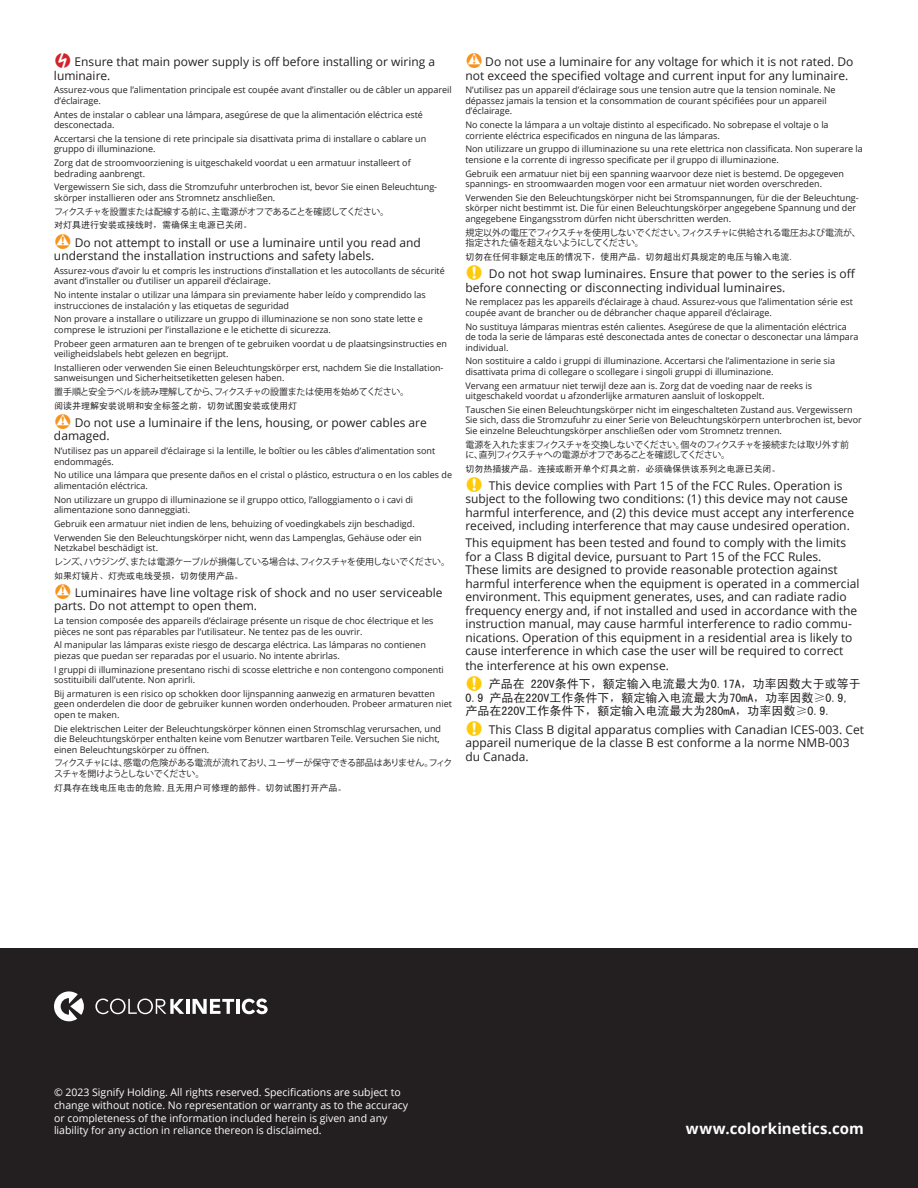
<style>
.page{position:relative;width:918px;height:1188px;background:#fff}
.page>*{position:absolute;margin:0;border:0;box-sizing:border-box;transform-origin:0 0}
.t1{font:700 15px "Open Sans";letter-spacing:.005em;color:#fff}
.t2{font:12px/13.5px "Open Sans";color:#231f20}
.t3{font:12px/13.5px "Sim Hei";color:#231f20}
.t4{font:10.5px/12.6px "Open Sans";color:#fff}
.t5{font:9px/10.5px "Open Sans";color:#231f20}
.t6{font:9px/10.5px "Koz Go Pro";letter-spacing:-.04em;color:#231f20}
.t7{font:9px "Sim Hei";color:#231f20}
</style>
<div class="page">
<div style="left:0;top:948px;width:918px;height:240px;background:#231f20"></div>
<hr style="left:186px;top:999px;width:3px;height:15px;background:#fff">
<svg style="left:193px;top:999px;width:41px;height:15px"></svg>
<hr style="left:236px;top:999px;width:4px;height:15px;background:#fff">
<svg style="left:95px;top:999px;width:89px;height:15px"></svg>
<svg style="left:242px;top:999px;width:26px;height:15px"></svg>
<svg style="left:54px;top:991px;width:30px;height:30px"></svg>
<h2 class="t2" style="left:54px;top:55px;width:383px;text-indent:21px">Ensure that main power supply is off before installing or wiring a luminaire.</h2>
<p class="t5" style="left:54px;top:85px;width:399px">Assurez-vous que l’alimentation principale est coupée avant d’installer ou de câbler un appareil d’éclairage.</p>
<p class="t5" style="left:54px;top:109px;width:370px">Antes de instalar o cablear una lámpara, asegúrese de que la alimentación eléctrica esté desconectada.</p>
<p class="t5" style="left:54px;top:133px;width:374px">Accertarsi che la tensione di rete principale sia disattivata prima di installare o cablare un gruppo di illuminazione.</p>
<p class="t5" style="left:54px;top:157px;width:358px">Zorg dat de stroomvoorziening is uitgeschakeld voordat u een armatuur installeert of bedrading aanbrengt.</p>
<p class="t5" style="left:54px;top:182px;width:385px">Vergewissern Sie sich, dass die Stromzufuhr unterbrochen ist, bevor Sie einen Beleuchtung&shy;skörper installieren oder ans Stromnetz anschließen.</p>
<p class="t6" style="left:54px;top:206px;width:337px">フィクスチャを設置または配線する前に、主電源がオフであることを確認してください。</p>
<p class="t7" style="left:54px;top:221px;width:199px">对灯具进行安装或接线时，需确保主电源已关闭。</p>
<h2 class="t2" style="left:54px;top:235px;width:368px;text-indent:21px">Do not attempt to install or use a luminaire until you read and understand the installation instructions and safety labels.</h2>
<p class="t5" style="left:54px;top:265px;width:392px">Assurez-vous d’avoir lu et compris les instructions d’installation et les autocollants de sécurité avant d’installer ou d’utiliser un appareil d’éclairage.</p>
<p class="t5" style="left:54px;top:289px;width:373px">No intente instalar o utilizar una lámpara sin previamente haber leído y comprendido las instrucciones de instalación y las etiquetas de seguridad</p>
<p class="t5" style="left:54px;top:314px;width:370px">Non provare a installare o utilizzare un gruppo di illuminazione se non sono state lette e comprese le istruzioni per l’installazione e le etichette di sicurezza.</p>
<p class="t5" style="left:54px;top:338px;width:395px">Probeer geen armaturen aan te brengen of te gebruiken voordat u de plaatsingsinstructies en veiligheidslabels hebt gelezen en begrijpt.</p>
<p class="t5" style="left:54px;top:362px;width:391px">Installieren oder verwenden Sie einen Beleuchtungskörper erst, nachdem Sie die Installation&shy;sanweisungen und Sicherheitsetiketten gelesen haben.</p>
<p class="t6" style="left:54px;top:387px;width:357px">置手順と安全ラベルを読み理解してから、フィクスチャの設置または使用を始めてください。</p>
<p class="t7" style="left:54px;top:401px;width:244px">阅读并理解安装说明和安全标签之前，切勿试图安装或使用灯</p>
<h2 class="t2" style="left:54px;top:416px;width:374px;text-indent:21px">Do not use a luminaire if the lens, housing, or power cables are damaged.</h2>
<p class="t5" style="left:54px;top:445px;width:383px">N’utilisez pas un appareil d’éclairage si la lentille, le boîtier ou les câbles d’alimentation sont endommagés.</p>
<p class="t5" style="left:54px;top:470px;width:400px">No utilice una lámpara que presente daños en el cristal o plástico, estructura o en los cables de alimentación eléctrica.</p>
<p class="t5" style="left:54px;top:494px;width:361px">Non utilizzare un gruppo di illuminazione se il gruppo ottico, l’alloggiamento o i cavi di alimentazione sono danneggiati.</p>
<p class="t5" style="left:54px;top:517px;width:369px;line-height:13.8px">Gebruik een armatuur niet indien de lens, behuizing of voedingkabels zijn beschadigd.<br>Verwenden Sie den Beleuchtungskörper nicht, wenn das Lampenglas, Gehäuse oder ein</p>
<p class="t5" style="left:54px;top:542px;width:106px">Netzkabel beschädigt ist.</p>
<p class="t6" style="left:54px;top:557px;width:398px">レンズ、ハウジング、または電源ケーブルが損傷している場合は、フィクスチャを使用しないでください。</p>
<p class="t7" style="left:54px;top:571px;width:190px">如果灯镜片、灯壳或电线受损，切勿使用产品。</p>
<h2 class="t2" style="left:54px;top:585px;width:390px;text-indent:21px">Luminaires have line voltage risk of shock and no user serviceable parts. Do not attempt to open them.</h2>
<p class="t5" style="left:54px;top:615px;width:381px">La tension composée des appareils d’éclairage présente un risque de choc électrique et les pièces ne sont pas réparables par l’utilisateur. Ne tentez pas de les ouvrir.</p>
<p class="t5" style="left:54px;top:640px;width:373px">Al manipular las lámparas existe riesgo de descarga eléctrica. Las lámparas no contienen piezas que puedan ser reparadas por el usuario. No intente abrirlas.</p>
<p class="t5" style="left:54px;top:664px;width:391px">I gruppi di illuminazione presentano rischi di scosse elettriche e non contengono componenti sostituibili dall’utente. Non aprirli.</p>
<p class="t5" style="left:54px;top:688px;width:399px">Bij armaturen is een risico op schokken door lijnspanning aanwezig en armaturen bevatten geen onderdelen die door de gebruiker kunnen worden onderhouden. Probeer armaturen niet open te maken.</p>
<p class="t5" style="left:54px;top:723px;width:389px">Die elektrischen Leiter der Beleuchtungskörper können einen Stromschlag verursachen, und die Beleuchtungskörper enthalten keine vom Benutzer wartbaren Teile. Versuchen Sie nicht, einen Beleuchtungskörper zu öffnen.</p>
<p class="t6" style="left:54px;top:758px;width:400px">フィクスチャには、感電の危険がある電流が流れており、ユーザーが保守できる部品はありません。フィクスチャを開けようとしないでください。</p>
<p class="t7" style="left:54px;top:783px;width:294px">灯具存在线电压电击的危险,且无用户可修理的部件。切勿试图打开产品。</p>
<h2 class="t2" style="left:465px;top:55px;width:390px;text-indent:20px">Do not use a luminaire for any voltage for which it is not rated. Do not exceed the specified voltage and current input for any luminaire.</h2>
<p class="t5" style="left:465px;top:85px;width:372px">N’utilisez pas un appareil d’éclairage sous une tension autre que la tension nominale. Ne dépassez jamais la tension et la consommation de courant spécifiées pour un appareil d’éclairage.</p>
<p class="t5" style="left:465px;top:119px;width:365px">No conecte la lámpara a un voltaje distinto al especificado. No sobrepase el voltaje o la corriente eléctrica especificados en ninguna de las lámparas.</p>
<p class="t5" style="left:465px;top:144px;width:399px">Non utilizzare un gruppo di illuminazione su una rete elettrica non classificata. Non superare la tensione e la corrente di ingresso specificate per il gruppo di illuminazione.</p>
<p class="t5" style="left:465px;top:168px;width:380px">Gebruik een armatuur niet bij een spanning waarvoor deze niet is bestemd. De opgegeven spannings- en stroomwaarden mogen voor een armatuur niet worden overschreden.</p>
<p class="t5" style="left:465px;top:192px;width:395px">Verwenden Sie den Beleuchtungskörper nicht bei Stromspannungen, für die der Beleuchtung&shy;skörper nicht bestimmt ist. Die für einen Beleuchtungskörper angegebene Spannung und der angegebene Eingangsstrom dürfen nicht überschritten werden.</p>
<p class="t6" style="left:465px;top:227px;width:397px">規定以外の電圧でフィクスチャを使用しないでください。フィクスチャに供給される電圧および電流が、指定された値を超えないようにしてください。</p>
<p class="t7" style="left:465px;top:252px;width:330px">切勿在任何非额定电压的情况下，使用产品。切勿超出灯具规定的电压与输入电流.</p>
<h2 class="t2" style="left:465px;top:267px;width:392px;text-indent:24px">Do not hot swap luminaires. Ensure that power to the series is off before connecting or disconnecting individual luminaires.</h2>
<p class="t5" style="left:465px;top:297px;width:389px">Ne remplacez pas les appareils d’éclairage à chaud. Assurez-vous que l’alimentation série est coupée avant de brancher ou de débrancher chaque appareil d’éclairage.</p>
<p class="t5" style="left:465px;top:321px;width:395px">No sustituya lámparas mientras estén calientes. Asegúrese de que la alimentación eléctrica de toda la serie de lámparas esté desconectada antes de conectar o desconectar una lámpara individual.</p>
<p class="t5" style="left:465px;top:356px;width:371px">Non sostituire a caldo i gruppi di illuminazione. Accertarsi che l’alimentazione in serie sia disattivata prima di collegare o scollegare i singoli gruppi di illuminazione.</p>
<p class="t5" style="left:465px;top:380px;width:348px">Vervang een armatuur niet terwijl deze aan is. Zorg dat de voeding naar de reeks is uitgeschakeld voordat u afzonderlijke armaturen aansluit of loskoppelt.</p>
<p class="t5" style="left:465px;top:404px;width:398px">Tauschen Sie einen Beleuchtungskörper nicht im eingeschalteten Zustand aus. Vergewissern<br>Sie sich, dass die Stromzufuhr zu einer Serie von Beleuchtungskörpern unterbrochen ist, bevor<br>Sie einzelne Beleuchtungskörper anschließen oder vom Stromnetz trennen.</p>
<p class="t6" style="left:465px;top:439px;width:385px">電源を入れたままフィクスチャを交換しないでください。個々のフィクスチャを接続または取り外す前に、直列フィクスチャへの電源がオフであることを確認してください。</p>
<p class="t7" style="left:465px;top:464px;width:316px">切勿热插拔产品。连接或断开单个灯具之前，必须确保供该系列之电源已关闭。</p>
<p class="t2" style="left:465px;top:479px;width:390px;text-indent:24px">This device complies with Part 15 of the FCC Rules. Operation is subject to the following two conditions: (1) this device may not cause harmful interference, and (2) this device must accept any interference received, including interference that may cause undesired operation.</p>
<p class="t2" style="left:465px;top:536px;width:396px">This equipment has been tested and found to comply with the limits for a Class B digital device, pursuant to Part 15 of the FCC Rules.<br>These limits are designed to provide reasonable protection against harmful interference when the equipment is operated in a commercial environment. This equipment generates, uses, and can radiate radio frequency energy and, if not installed and used in accordance with the instruction manual, may cause harmful interference to radio commu&shy;nications. Operation of this equipment in a residential area is likely to cause interference in which case the user will be required to correct</p>
<h2 class="t2" style="left:465px;top:659px;width:205px">the interference at his own expense.</h2>
<h2 class="t3" style="left:465px;top:677px;width:397px;text-indent:24px">产品在 220V条件下，额定输入电流最大为0.17A，功率因数大于或等于<br>0.9 产品在220V工作条件下，额定输入电流最大为70mA，功率因数≥0.9,产品在220V工作条件下，额定输入电流最大为280mA，功率因数≥0.9.</h2>
<h2 class="t2" style="left:465px;top:722px;width:400px;text-indent:24px">This Class B digital apparatus complies with Canadian ICES-003. Cet appareil numerique de la classe B est conforme a la norme NMB-003 du Canada.</h2>
<p class="t4" style="left:54px;top:1086px;width:356px">© 2023 Signify Holding. All rights reserved. Specifications are subject to change without notice. No representation or warranty as to the accuracy or completeness of the information included herein is given and any liability for any action in reliance thereon is disclaimed.</p>
<h1 class="t1" style="left:686px;top:1118px;width:180px">www.colorkinetics.com</h1>
</div>
